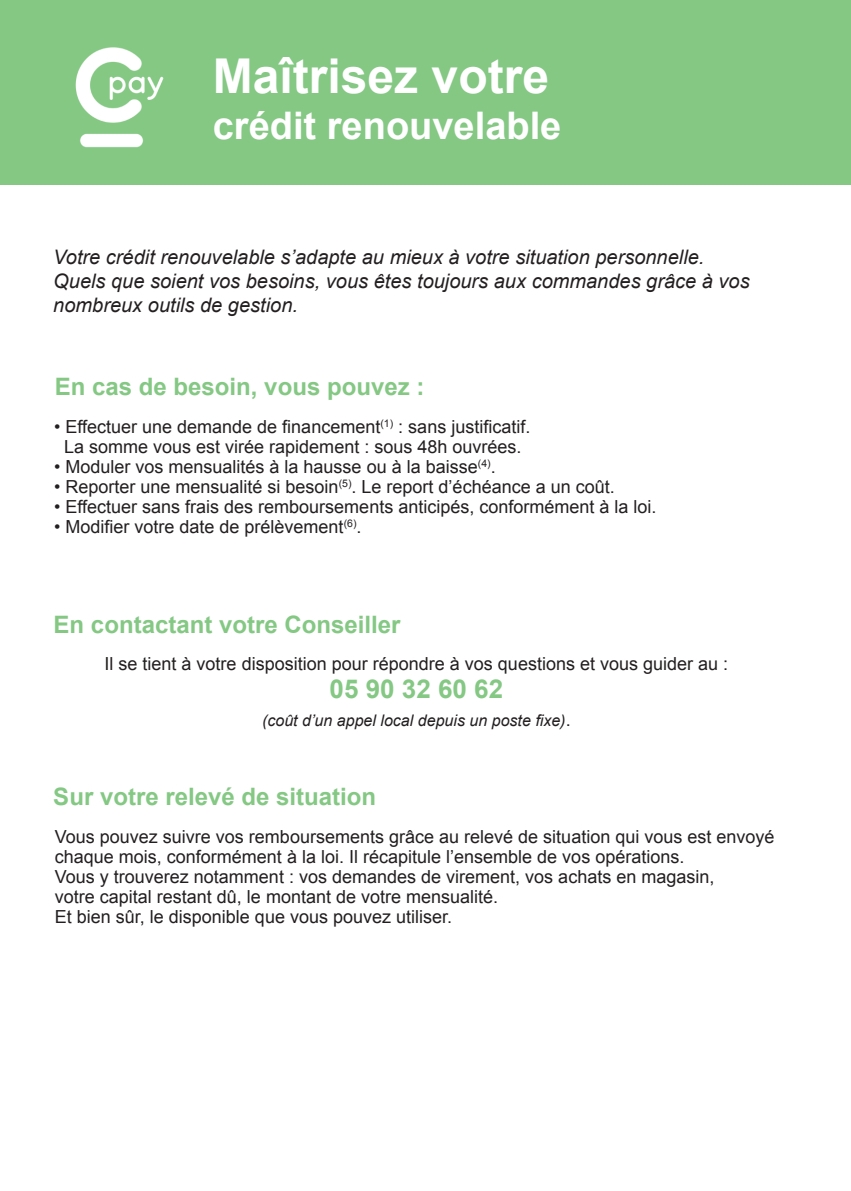
<style>
.page{position:relative;width:851px;height:1191px;background:#fff}
.page>*{position:absolute;margin:0;border:0;box-sizing:border-box;transform-origin:0 0}
.t1{font:700 48px "Arial";color:#fff}
.t2{font:700 38px "Arial";color:#fff}
.t3{font:700 26px "Arial";color:#84c884}
.t4{font:700 24px "Arial";color:#84c884}
.t5{font:italic 20px/24px "Arial";color:#231f20}
.t6{font:18px/20px "Arial";color:#231f20;text-align:center}
.t7{font:italic 16px "Arial";color:#231f20}
.s1{font-style:normal;font-size:18px}
</style>
<div class="page">
<div style="left:0;top:0;width:850px;height:184px;background:#84c884"></div>
<img style="left:75px;top:47px;width:89px;height:101px">
<h1 class="t1" style="left:213px;top:43px;width:338px">Maîtrisez votre</h1>
<h2 class="t2" style="left:213px;top:99px;width:350px">crédit renouvelable</h2>
<p class="t5" style="left:53px;top:245px;width:697px">Votre crédit renouvelable s’adapte au mieux à votre situation personnelle.<br>Quels que soient vos besoins, vous êtes toujours aux commandes grâce à vos nombreux outils de gestion.</p>
<h3 class="t4" style="left:55px;top:369px;width:371px">En cas de besoin, vous pouvez :</h3>
<p class="t6" style="left:54px;top:416px;width:478px">• Effectuer une demande de financement<sup>(1)</sup> : sans justificatif.<br>La somme vous est virée rapidement : sous 48h ouvrées.</p>
<p class="t6" style="left:54px;top:456px;width:443px">• Moduler vos mensualités à la hausse ou à la baisse<sup>(4)</sup>.</p>
<p class="t6" style="left:54px;top:476px;width:562px">• Reporter une mensualité si besoin<sup>(5)</sup>. Le report d’échéance a un coût.</p>
<p class="t6" style="left:54px;top:496px;width:604px">• Effectuer sans frais des remboursements anticipés, conformément à la loi.</p>
<p class="t6" style="left:54px;top:516px;width:309px">• Modifier votre date de prélèvement<sup>(6)</sup>.</p>
<h3 class="t4" style="left:54px;top:607px;width:348px">En contactant votre Conseiller</h3>
<p class="t6" style="left:104px;top:653px;width:625px">Il se tient à votre disposition pour répondre à vos questions et vous guider au :</p>
<h3 class="t3" style="left:329px;top:671px;width:175px">05 90 32 60 62</h3>
<p class="t7" style="left:262px;top:709px;width:310px">(coût d’un appel local depuis un poste fixe)<span class="s1">.</span></p>
<h3 class="t4" style="left:53px;top:780px;width:324px">Sur votre relevé de situation</h3>
<p class="t6" style="left:55px;top:826px;width:721px;text-align:left">Vous pouvez suivre vos remboursements grâce au relevé de situation qui vous est envoyé chaque mois, conformément à la loi. Il récapitule l’ensemble de vos opérations.<br>Vous y trouverez notamment : vos demandes de virement, vos achats en magasin,<br>votre capital restant dû, le montant de votre mensualité.<br>Et bien sûr, le disponible que vous pouvez utiliser.</p>
</div>
